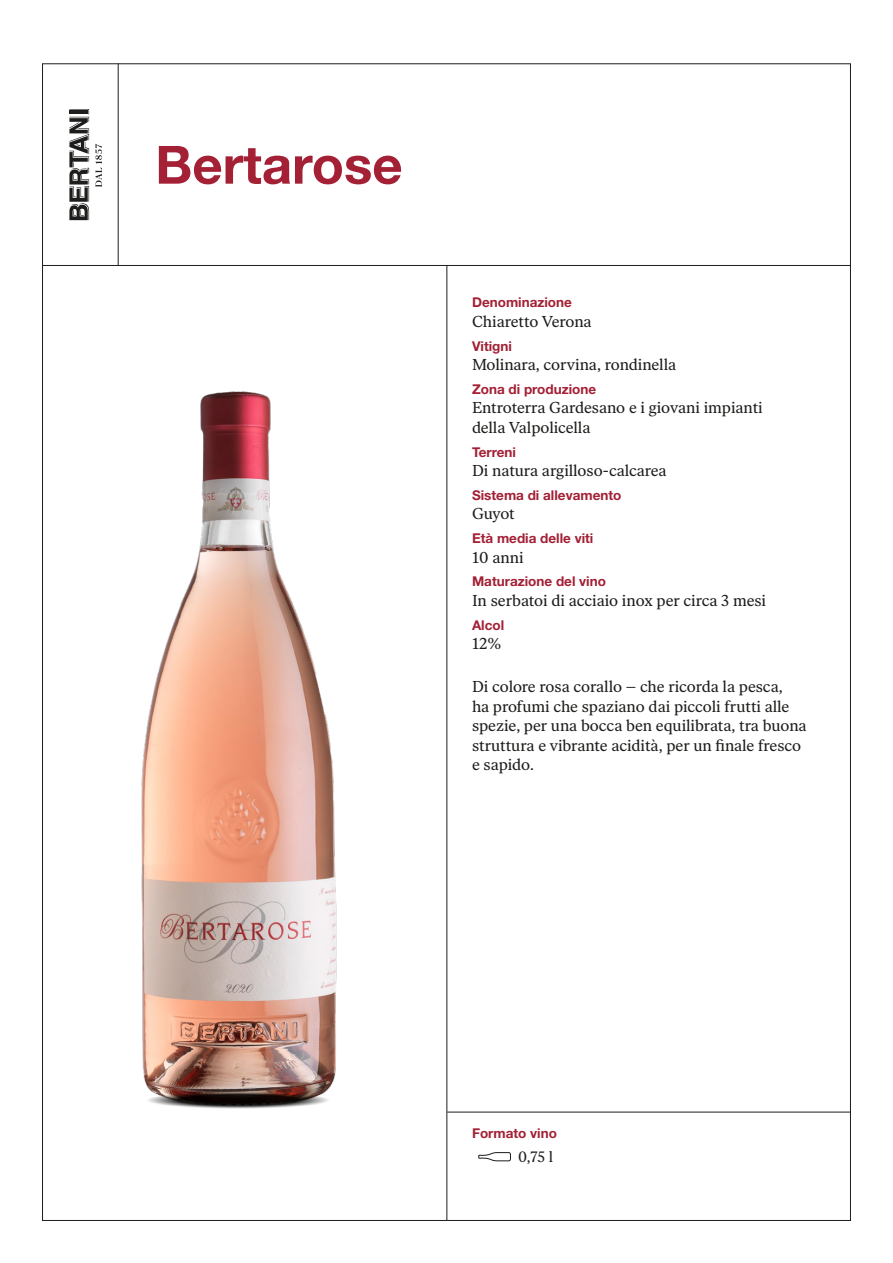
<style>
.page{position:relative;width:893px;height:1263px;background:#fff}
.page>*{position:absolute;margin:0;border:0;box-sizing:border-box;transform-origin:0 0}
.t1{font:700 52.8px "Helvetica Neue LT Std";color:#a32035}
.t2{font:15.75px/19.5px "Ivar Text";color:#1d1d1b}
.t3{font:15px "Ivar Text";color:#1d1d1b}
.t4{font:700 13.5px "Helvetica Neue LT Std";color:#a32035}
</style>
<div class="page">
<svg style="left:69px;top:109px;width:20px;height:111px"></svg>
<hr style="left:69px;top:110px;width:19px;height:4px;background:#1d1d1b">
<svg style="left:95px;top:144px;width:7px;height:43px"></svg>
<hr style="left:42px;top:265px;width:808px;height:1px;background:#1d1d1b">
<hr style="left:447px;top:265px;width:1px;height:955px;background:#1d1d1b">
<hr style="left:118px;top:63px;width:1px;height:203px;background:#1d1d1b">
<hr style="left:447px;top:1112px;width:403px;height:1px;background:#1d1d1b">
<svg style="left:478px;top:1152px;width:33px;height:9px"></svg>
<img style="left:141px;top:391px;width:196px;height:718px">
<h1 class="t1" style="left:155px;top:132px;width:249px">Bertarose</h1>
<p class="t4" style="left:472px;top:294px;width:101px">Denominazione</p>
<p class="t2" style="left:472px;top:312px;width:121px">Chiaretto Verona</p>
<p class="t4" style="left:472px;top:337px;width:41px">Vitigni</p>
<p class="t2" style="left:472px;top:355px;width:206px">Molinara, corvina, rondinella</p>
<p class="t4" style="left:472px;top:381px;width:126px">Zona di produzione</p>
<p class="t2" style="left:472px;top:398px;width:292px">Entroterra Gardesano e i giovani impianti della Valpolicella</p>
<p class="t4" style="left:472px;top:443px;width:45px">Terreni</p>
<p class="t2" style="left:472px;top:461px;width:196px">Di natura argilloso-calcarea</p>
<p class="t4" style="left:472px;top:487px;width:151px">Sistema di allevamento</p>
<p class="t2" style="left:472px;top:504px;width:44px">Guyot</p>
<p class="t4" style="left:472px;top:530px;width:123px">Età media delle viti</p>
<p class="t2" style="left:472px;top:547px;width:53px">10 anni</p>
<p class="t4" style="left:472px;top:573px;width:135px">Maturazione del vino</p>
<p class="t2" style="left:472px;top:591px;width:296px">In serbatoi di acciaio inox per circa 3 mesi</p>
<p class="t4" style="left:472px;top:616px;width:34px">Alcol</p>
<p class="t2" style="left:472px;top:634px;width:31px">12%</p>
<p class="t2" style="left:472px;top:677px;width:336px">Di colore rosa corallo – che ricorda la pesca,<br>ha profumi che spaziano dai piccoli frutti alle spezie, per una bocca ben equilibrata, tra buona struttura e vibrante acidità, per un finale fresco e sapido.</p>
<p class="t4" style="left:472px;top:1125px;width:86px">Formato vino</p>
<p class="t3" style="left:518px;top:1148px;width:36px">0,75 l</p>
</div>
